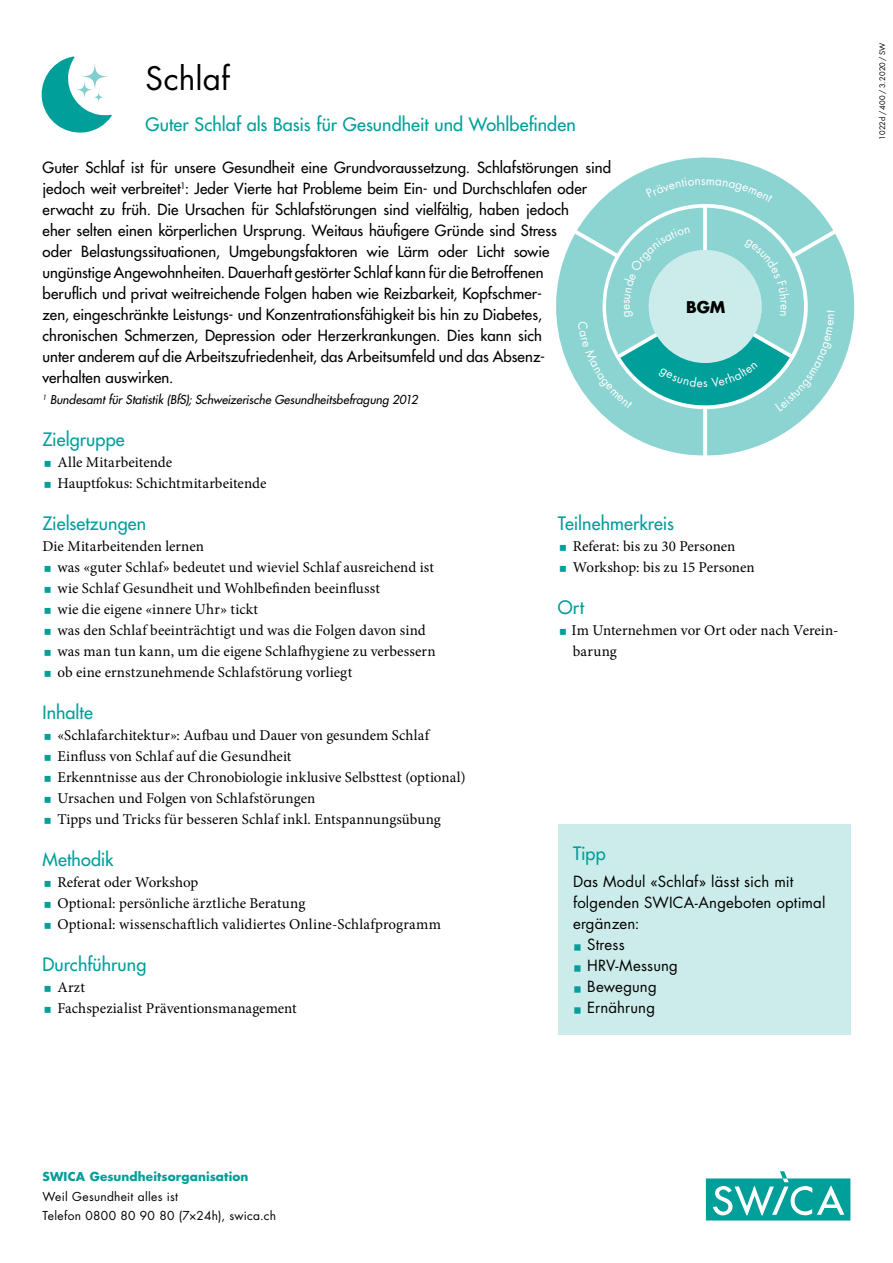
<style>
.page{position:relative;width:893px;height:1263px;background:#fff}
.page>*{position:absolute;margin:0;border:0;box-sizing:border-box;transform-origin:0 0}
.t1{font:31.5px "Futura Std";letter-spacing:.005em;color:#000}
.t2{font:500 18px "Futura Std";letter-spacing:.005em;color:#009f9a}
.t3{font:700 15.75px "Futura Std";color:#000}
.t4{font:15px/21px "Minion Pro";letter-spacing:.005em;color:#000}
.t5{font:500 15px/21px "Futura Std";letter-spacing:.005em;color:#000}
.t6{font:15px/21px "Futura Std";letter-spacing:.01em;color:#000}
.t7{font:italic 500 12px "Futura Std";color:#000}
.t8{font:12px/19.8px "Futura Std";letter-spacing:.02em;color:#000}
.t9{font:700 12px "Futura Std";letter-spacing:.01em;color:#009f9a}
.t10{font:7.5px "Futura Std";letter-spacing:.03em;color:#000}
.s1{font-family:"Minion Pro";font-size:21.75px;color:#009f9a}
</style>
<div class="page">
<svg style="left:706px;top:1171px;width:144px;height:49px"></svg>
<svg style="left:41px;top:57px;width:71px;height:76px"></svg>
<div style="left:558px;top:824px;width:292px;height:210px;background:#cceceb"></div>
<svg style="left:556px;top:157px;width:299px;height:299px"></svg>
<h1 class="t1" style="left:146px;top:58px;width:86px">Schlaf</h1>
<p class="t2" style="left:146px;top:113px;width:432px">Guter Schlaf als Basis für Gesundheit und Wohlbefinden</p>
<p class="t5" style="left:43px;top:157px;width:570px">Guter Schlaf ist für unsere Gesundheit eine Grundvoraussetzung. Schlafstörungen sind jedoch weit verbreitet<sup>1</sup>: Jeder Vierte hat Probleme beim Ein- und Durchschlafen oder erwacht zu früh. Die Ursachen für Schlafstörungen sind vielfältig, haben jedoch<br>eher selten einen körperlichen Ursprung. Weitaus häufigere Gründe sind Stress<br>oder Belastungssituationen, Umgebungsfaktoren wie Lärm oder Licht sowie ungünstige Angewohnheiten. Dauerhaft gestörter Schlaf kann für die Betroffenen<br>beruflich und privat weitreichende Folgen haben wie Reizbarkeit, Kopfschmer-<br>zen, eingeschränkte Leistungs- und Konzentrationsfähigkeit bis hin zu Diabetes, chronischen Schmerzen, Depression oder Herzerkrankungen. Dies kann sich<br>unter anderem auf die Arbeitszufriedenheit, das Arbeitsumfeld und das Absenz-<br>verhalten auswirken.</p>
<p class="t7" style="left:43px;top:392px;width:377px"><sup>1</sup> Bundesamt für Statistik (BfS); Schweizerische Gesundheitsbefragung 2012</p>
<p class="t2" style="left:43px;top:428px;width:84px">Zielgruppe</p>
<p class="t4" style="left:57px;top:452px;width:211px">Alle Mitarbeitende<br>Hauptfokus: Schichtmitarbeitende</p>
<p class="t2" style="left:43px;top:512px;width:105px">Zielsetzungen</p>
<p class="t4" style="left:57px;top:536px;width:380px;text-indent:-15px">Die Mitarbeitenden lernen<br>was «guter Schlaf» bedeutet und wieviel Schlaf ausreichend ist wie Schlaf Gesundheit und Wohlbefinden beeinflusst<br>wie die eigene «innere Uhr» tickt<br>was den Schlaf beeinträchtigt und was die Folgen davon sind was man tun kann, um die eigene Schlafhygiene zu verbessern ob eine ernstzunehmende Schlafstörung vorliegt</p>
<p class="t2" style="left:43px;top:701px;width:52px">Inhalte</p>
<p class="t4" style="left:57px;top:725px;width:410px">«Schlafarchitektur»: Aufbau und Dauer von gesundem Schlaf Einfluss von Schlaf auf die Gesundheit<br>Erkenntnisse aus der Chronobiologie inklusive Selbsttest (optional)<br>Ursachen und Folgen von Schlafstörungen<br>Tipps und Tricks für besseren Schlaf inkl. Entspannungsübung</p>
<p class="t2" style="left:43px;top:848px;width:72px">Methodik</p>
<p class="t4" style="left:57px;top:872px;width:385px">Referat oder Workshop<br>Optional: persönliche ärztliche Beratung<br>Optional: wissenschaftlich validiertes Online-Schlafprogramm</p>
<p class="t2" style="left:43px;top:953px;width:105px">Durchführung</p>
<p class="t4" style="left:57px;top:977px;width:241px">Arzt<br>Fachspezialist Präventionsmanagement</p>
<p class="t3" style="left:686px;top:297px;width:41px">BGM</p>
<p class="t2" style="left:558px;top:512px;width:118px">Teilnehmerkreis</p>
<p class="t4" style="left:573px;top:536px;width:183px">Referat: bis zu 30 Personen<br>Workshop: bis zu 15 Personen</p>
<p class="t2" style="left:558px;top:596px;width:28px">Ort</p>
<p class="t4" style="left:571px;top:620px;width:269px">Im Unternehmen vor Ort oder nach Verein&shy;barung</p>
<p class="t2" style="left:573px;top:842px;width:34px">Tipp</p>
<p class="t6" style="left:573px;top:871px;width:254px">Das Modul «Schlaf» lässt sich mit folgenden SWICA-Angeboten optimal ergänzen:</p>
<p class="t6" style="left:573px;top:934px;width:53px"><span class="s1">■</span> Stress</p>
<p class="t6" style="left:573px;top:955px;width:106px"><span class="s1">■</span> HRV-Messung</p>
<p class="t6" style="left:573px;top:976px;width:85px"><span class="s1">■</span> Bewegung</p>
<p class="t6" style="left:573px;top:997px;width:84px"><span class="s1">■</span> Ernährung</p>
<p class="t10" style="left:878px;top:140px;width:99px;rotate:-90deg">1022d / 400 / 3.2020 / SW</p>
<p class="t9" style="left:43px;top:1168px;width:207px">SWICA Gesundheitsorganisation</p>
<p class="t8" style="left:43px;top:1186px;width:235px">Weil Gesundheit alles ist<br>Telefon 0800 80 90 80 (7×24h), swica.ch</p>
</div>
